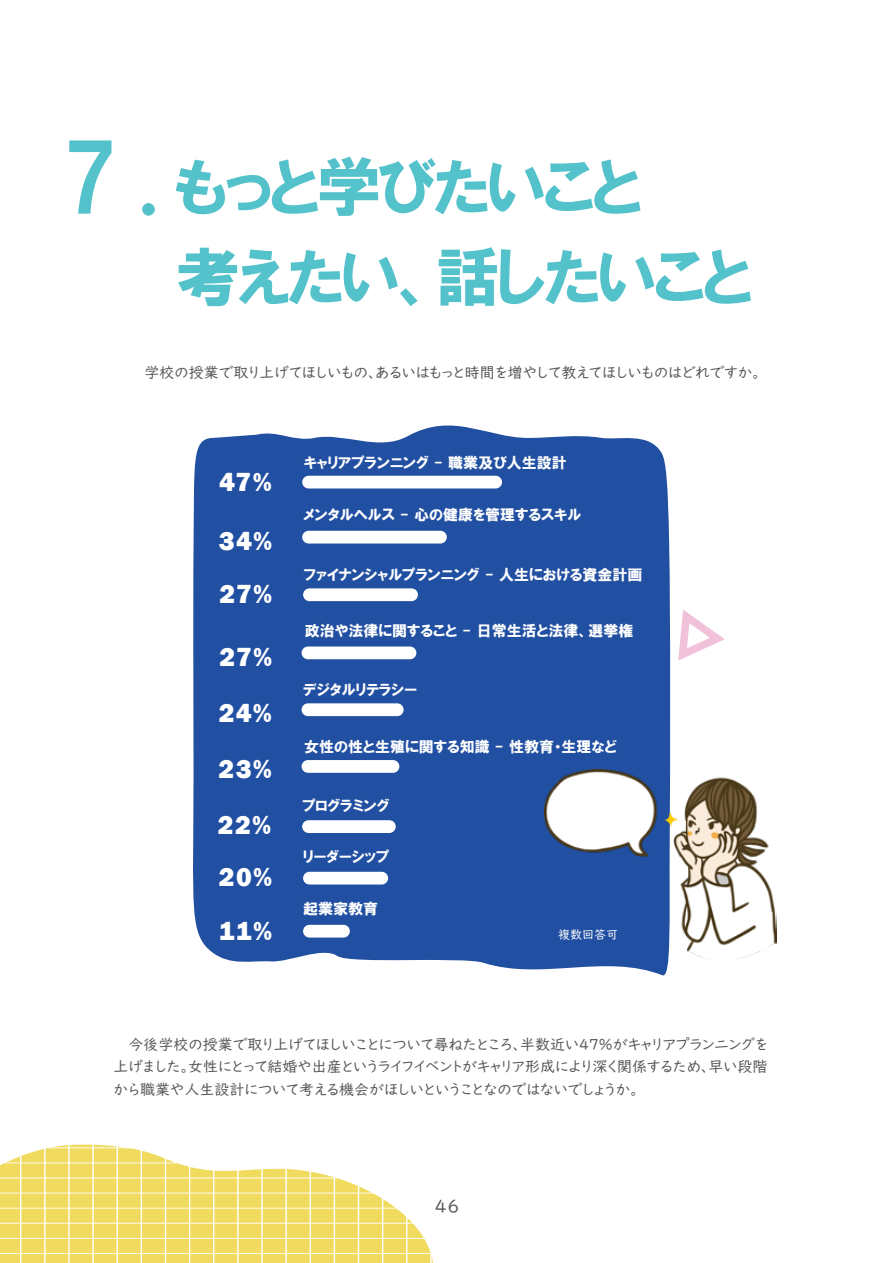
<style>
.page{position:relative;width:893px;height:1263px;background:#fff}
.page>*{position:absolute;margin:0;border:0;box-sizing:border-box;transform-origin:0 0}
.t1{font:64.5px/90px "HGP Soei Kakugothic UB";letter-spacing:-.06em;color:#54c2ca}
.t2{font:800 27px "Franklin Gothic";letter-spacing:.045em;color:#fff}
.t3{font:18px "UD Digi Kyokasho NP R";color:#58585b}
.t4{font:15px/22.5px "UD Digi Kyokasho NK R";color:#58585b;text-align:justify}
.t5{font:15px "HGP Soei Kakugothic UB";color:#fff}
.t6{font:12px "UD Digi Kyokasho NK R";color:#fff}
.s1{font-size:90px}
</style>
<div class="page">
<div style="left:193px;top:425px;width:478px;height:551px;background:#214fa2"></div>
<div style="left:302px;top:476px;width:200px;height:12px;background:#fff;border-radius:6px"></div>
<div style="left:302px;top:531px;width:145px;height:12px;background:#fff;border-radius:6px"></div>
<div style="left:303px;top:588px;width:115px;height:13px;background:#fff;border-radius:6px"></div>
<div style="left:302px;top:646px;width:114px;height:13px;background:#fff;border-radius:6px"></div>
<div style="left:302px;top:703px;width:102px;height:13px;background:#fff;border-radius:6px"></div>
<div style="left:302px;top:760px;width:97px;height:13px;background:#fff;border-radius:6px"></div>
<img style="left:544px;top:770px;width:232px;height:190px">
<div style="left:302px;top:820px;width:94px;height:13px;background:#fff;border-radius:6px"></div>
<div style="left:303px;top:872px;width:85px;height:12px;background:#fff;border-radius:6px"></div>
<div style="left:303px;top:925px;width:47px;height:12px;background:#fff;border-radius:6px"></div>
<svg style="left:0;top:1144px;width:433px;height:119px;fill:#f1db5e"></svg>
<svg style="left:678px;top:610px;width:47px;height:51px"></svg>
<h1 class="t1" style="left:63px;top:142px;width:693px"><span class="s1">7 .</span> もっと学びたいこと<br>　　 考えたい、話したいこと</h1>
<p class="t4" style="left:145px;top:361px;width:617px">学校の授業で取り上げてほしいもの、あるいはもっと時間を増やして教えてほしいものはどれですか。</p>
<h2 class="t2" style="left:219px;top:464px;width:54px">47%</h2>
<h2 class="t2" style="left:219px;top:523px;width:55px">34%</h2>
<h2 class="t2" style="left:219px;top:576px;width:55px">27%</h2>
<h2 class="t2" style="left:219px;top:639px;width:55px">27%</h2>
<h2 class="t2" style="left:219px;top:696px;width:55px">24%</h2>
<h2 class="t2" style="left:219px;top:751px;width:55px">23%</h2>
<h2 class="t2" style="left:218px;top:808px;width:55px">22%</h2>
<h2 class="t2" style="left:219px;top:859px;width:55px">20%</h2>
<p class="t5" style="left:304px;top:455px;width:265px">キャリアプランニング - 職業及び人生設計</p>
<p class="t5" style="left:303px;top:507px;width:279px">メンタルヘルス - 心の健康を管理するスキル</p>
<p class="t5" style="left:304px;top:567px;width:340px">ファイナンシャルプランニング - 人生における資金計画</p>
<p class="t5" style="left:305px;top:623px;width:330px">政治や法律に関すること - 日常生活と法律、選挙権</p>
<p class="t5" style="left:303px;top:682px;width:115px">デジタルリテラシー</p>
<p class="t5" style="left:304px;top:739px;width:314px">女性の性と生殖に関する知識 - 性教育・生理など</p>
<p class="t5" style="left:302px;top:798px;width:89px">プログラミング</p>
<p class="t5" style="left:303px;top:849px;width:88px">リーダーシップ</p>
<p class="t5" style="left:303px;top:901px;width:76px">起業家教育</p>
<h2 class="t2" style="left:219px;top:913px;width:55px">11%</h2>
<p class="t6" style="left:558px;top:928px;width:61px">複数回答可</p>
<p class="t4" style="left:114px;top:1033px;width:656px">　　今後学校の授業で取り上げてほしいことについて尋ねたところ、半数近い47％がキャリアプランニングを上げました。女性にとって結婚や出産というライフイベントがキャリア形成により深く関係するため、早い段階から職業や人生設計について考える機会がほしいということなのではないでしょうか。</p>
<p class="t3" style="left:435px;top:1196px;width:26px">46</p>
</div>
